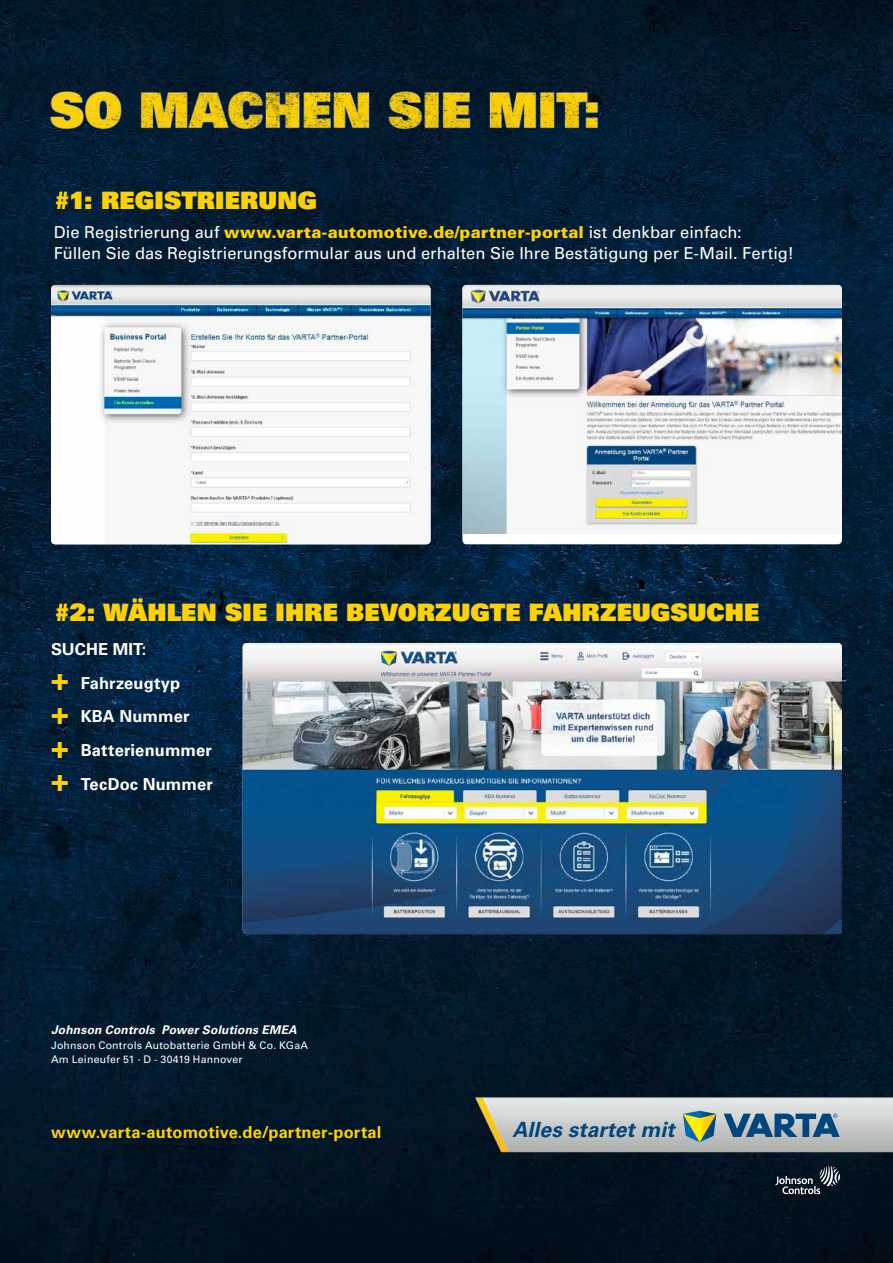
<style>
.page{position:relative;width:893px;height:1263px;background:#fff}
.page>*{position:absolute;margin:0;border:0;box-sizing:border-box;transform-origin:0 0}
.t1{font:24px "Univers LT Std X Black";letter-spacing:.005em;color:#fed105}
.t2{font:italic 700 21px "Univers LT Std";letter-spacing:.005em;color:#00467e}
.t3{font:16.5px/21px "Univers LT Std";color:#fff}
.t4{font:700 16.5px/33.8px "Univers LT Std";letter-spacing:.005em;color:#fff}
.t5{font:700 16.5px "Univers LT Std";letter-spacing:.005em;color:#fed105}
.t6{font:italic 700 12px "Univers LT Std";letter-spacing:.015em;color:#fff}
.t7{font:10.5px/13.5px "Univers LT Std";letter-spacing:.02em;color:#fff}
.s1{font-weight:900;color:#fed105}
.s2{font-size:30px;color:#fed105}
</style>
<div class="page">
<img style="left:0;top:0;width:893px;height:1263px">
<svg style="left:775px;top:1166px;width:65px;height:28px;background:#36424d"></svg>
<img style="left:448px;top:1096px;width:445px;height:59px">
<svg style="left:683px;top:1111px;width:33px;height:31px"></svg>
<svg style="left:724px;top:1113px;width:116px;height:24px;background:#537d9d"></svg>
<img style="left:51px;top:285px;width:380px;height:259px">
<img style="left:243px;top:643px;width:599px;height:291px">
<div style="left:462px;top:285px;width:380px;height:259px;background:#fff;border-radius:4px"></div>
<img style="left:462px;top:285px;width:380px;height:249px">
<img style="left:39px;top:72px;width:796px;height:85px">
<h1 class="t1" style="left:54px;top:184px;width:265px">#1: REGISTRIERUNG</h1>
<p class="t3" style="left:54px;top:222px;width:742px">Die Registrierung auf <span class="s1">www.varta-automotive.de/partner-portal</span> ist denkbar einfach:<br>Füllen Sie das Registrierungsformular aus und erhalten Sie Ihre Bestätigung per E-Mail. Fertig!</p>
<h1 class="t1" style="left:54px;top:597px;width:707px">#2: WÄHLEN SIE IHRE BEVORZUGTE FAHRZEUGSUCHE</h1>
<p class="t4" style="left:51px;top:632px;width:163px">SUCHE MIT:<br><span class="s2">+</span> Fahrzeugtyp<br><span class="s2">+</span> KBA Nummer<br><span class="s2">+</span> Batterienummer <span class="s2">+</span> TecDoc Nummer</p>
<p class="t6" style="left:51px;top:1022px;width:247px">Johnson Controls Power Solutions EMEA</p>
<p class="t7" style="left:51px;top:1039px;width:259px">Johnson Controls Autobatterie GmbH &amp; Co. KGaA<br>Am Leineufer 51 · D - 30419 Hannover</p>
<p class="t5" style="left:51px;top:1122px;width:332px">www.varta-automotive.de/partner-portal</p>
<p class="t2" style="left:512px;top:1117px;width:164px">Alles startet mit</p>
</div>
